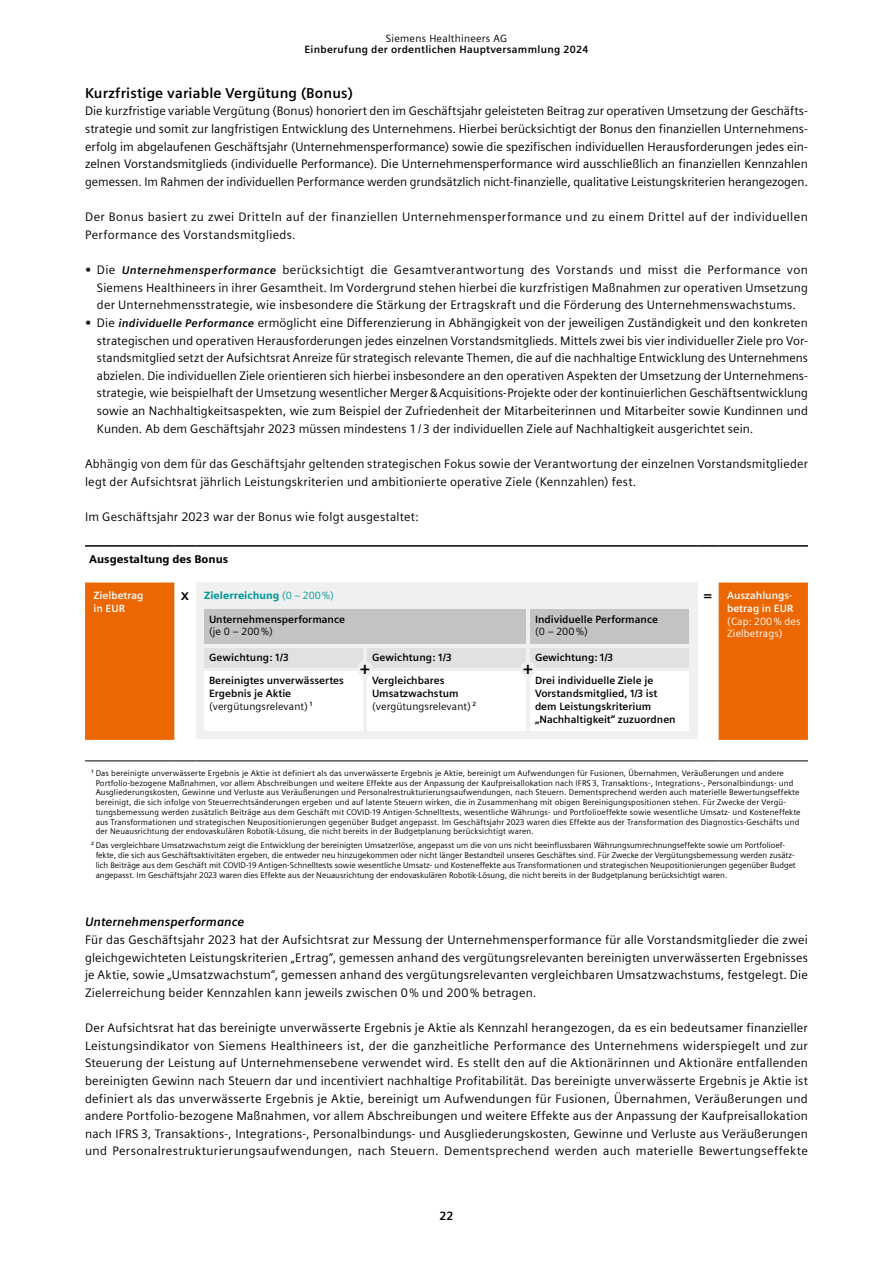
<style>
.page{position:relative;width:893px;height:1263px;background:#fff}
.page>*{position:absolute;margin:0;border:0;box-sizing:border-box;transform-origin:0 0}
.t1{font:700 18px "Siemens Sans";color:#000}
.t2{font:700 15px "Siemens Sans";color:#000}
.t3{font:700 14.25px "Siemens Sans";letter-spacing:.01em;color:#000}
.t4{font:12.3px/17.7px "Siemens Sans";letter-spacing:.015em;color:#000;text-align:justify}
.t5{font:italic 700 12.3px "Siemens Sans";color:#000}
.t6{font:700 12px "Siemens Sans";color:#000}
.t7{font:900 11.25px "Siemens Sans";color:#000}
.t8{font:700 10.5px/12.8px "Siemens Sans";color:#000}
.t9{font:700 10.5px "Siemens Sans";letter-spacing:.025em;color:#000}
.t10{font:10.5px "Siemens Sans";letter-spacing:.025em;color:#000}
.t11{font:700 10.5px/12.8px "Siemens Sans";color:#fff}
.t12{font:10.5px/12.8px "Siemens Sans";letter-spacing:.01em;color:#fff}
.t13{font:900 10.5px "Siemens Sans";color:#099}
.t14{font:8.25px/9.8px "Siemens Sans";letter-spacing:.015em;color:#000}
.s1{font-weight:700;font-size:12.45px}
.s2{font-weight:700;font-style:italic;font-size:11.25px}
.s3{font-weight:400}
</style>
<div class="page">
<svg style="left:85px;top:582px;width:723px;height:158px;fill:#ec6602"></svg>
<div style="left:196px;top:582px;width:501px;height:158px;background:#f0f0f0"></div>
<hr style="left:196px;top:739px;width:501px;height:2px;background:#fff">
<hr style="left:85px;top:760px;width:89px;height:1px;background:#000">
<svg style="left:174px;top:760px;width:22px;height:1px"></svg>
<hr style="left:196px;top:760px;width:501px;height:1px;background:#000">
<svg style="left:697px;top:760px;width:22px;height:1px"></svg>
<hr style="left:719px;top:760px;width:89px;height:1px;background:#000">
<hr style="left:85px;top:545px;width:89px;height:2px;background:#000">
<hr style="left:174px;top:545px;width:22px;height:2px;background:#000">
<hr style="left:196px;top:545px;width:501px;height:2px;background:#000">
<hr style="left:697px;top:545px;width:22px;height:2px;background:#000">
<hr style="left:719px;top:545px;width:89px;height:2px;background:#000">
<div style="left:204px;top:610px;width:322px;height:34px;background:#c3c3c3"></div>
<div style="left:530px;top:610px;width:159px;height:34px;background:#c3c3c3"></div>
<div style="left:530px;top:648px;width:159px;height:19px;background:#e1e1e1"></div>
<div style="left:530px;top:671px;width:159px;height:60px;background:#fff"></div>
<div style="left:367px;top:671px;width:159px;height:60px;background:#fff"></div>
<div style="left:367px;top:648px;width:159px;height:19px;background:#e1e1e1"></div>
<div style="left:204px;top:671px;width:159px;height:60px;background:#fff"></div>
<div style="left:204px;top:648px;width:159px;height:19px;background:#e1e1e1"></div>
<div style="left:357px;top:661px;width:16px;height:16px;background:#f0f0f0;border-radius:50%"></div>
<div style="left:520px;top:661px;width:16px;height:16px;background:#f0f0f0;border-radius:50%"></div>
<div style="left:176px;top:587px;width:17px;height:17px;background:#fff;border-radius:50%"></div>
<div style="left:700px;top:587px;width:17px;height:17px;background:#fff;border-radius:50%"></div>
<p class="t10" style="left:386px;top:33px;width:123px">Siemens Healthineers AG</p>
<p class="t9" style="left:304px;top:44px;width:285px">Einberufung der ordentlichen Hauptversammlung 2024</p>
<p class="t3" style="left:85px;top:85px;width:269px">Kurzfristige variable Vergütung (Bonus)</p>
<p class="t4" style="left:85px;top:102px;width:724px">Die kurzfristige variable Vergütung (Bonus) honoriert den im Geschäftsjahr geleisteten Beitrag zur operativen Umsetzung der Geschäfts&shy;strategie und somit zur langfristigen Entwicklung des Unternehmens. Hierbei berücksichtigt der Bonus den finanziellen Unternehmens&shy;erfolg im abgelaufenen Geschäftsjahr (Unternehmensperformance) sowie die spezifischen individuellen Herausforderungen jedes ein&shy;zelnen Vorstandsmitglieds (individuelle Performance). Die Unternehmensperformance wird ausschließlich an finanziellen Kennzahlen gemessen. Im Rahmen der individuellen Performance werden grundsätzlich nicht-finanzielle, qualitative Leistungskriterien herangezogen.</p>
<p class="t4" style="left:85px;top:208px;width:724px">Der Bonus basiert zu zwei Dritteln auf der finanziellen Unternehmensperformance und zu einem Drittel auf der individuellen<br>Performance des Vorstandsmitglieds.</p>
<p class="t4" style="left:97px;top:261px;width:712px;text-indent:-12px"><span class="s1">•</span> Die <span class="s2">Unternehmensperformance</span> berücksichtigt die Gesamtverantwortung des Vorstands und misst die Performance von Siemens -Healthineers in ihrer Gesamtheit. Im Vordergrund stehen hierbei die kurzfristigen Maßnahmen zur operativen Umsetzung der Unternehmensstrategie, wie insbesondere die Stärkung der Ertragskraft und die Förderung des Unternehmenswachstums.</p>
<p class="t4" style="left:97px;top:314px;width:712px;text-indent:-12px"><span class="s1">•</span> Die <span class="s2">individuelle Performance</span> ermöglicht eine Differenzierung in Abhängigkeit von der jeweiligen Zuständigkeit und den konkreten strategischen und operativen Herausforderungen jedes einzelnen Vorstandsmitglieds. Mittels zwei bis vier individueller Ziele pro Vor&shy;standsmitglied setzt der Aufsichtsrat Anreize für strategisch relevante Themen, die auf die nachhaltige Entwicklung des Unternehmens abzielen. Die individuellen Ziele orientieren sich hierbei insbesondere an den operativen Aspekten der Umsetzung der Unternehmens&shy;strategie, wie beispielhaft der Umsetzung wesentlicher Merger&amp;Acquisitions-Projekte oder der kontinuierlichen Geschäftsentwicklung sowie an Nachhaltigkeitsaspekten, wie zum Beispiel der Zufriedenheit der Mitarbeiterinnen und Mitarbeiter sowie Kundinnen und Kunden. Ab dem Geschäftsjahr 2023 müssen mindestens 1/3 der individuellen Ziele auf Nachhaltigkeit ausgerichtet sein.</p>
<p class="t4" style="left:85px;top:455px;width:724px">Abhängig von dem für das Geschäftsjahr geltenden strategischen Fokus sowie der Verantwortung der einzelnen Vorstandsmitglieder legt der Aufsichtsrat jährlich Leistungskriterien und ambitionierte operative Ziele (Kennzahlen) fest.</p>
<p class="t4" style="left:85px;top:508px;width:335px">Im Geschäftsjahr 2023 war der Bonus wie folgt ausgestaltet:</p>
<p class="t7" style="left:89px;top:552px;width:140px">Ausgestaltung des Bonus</p>
<p class="t11" style="left:94px;top:589px;width:52px">Zielbetrag in EUR</p>
<p class="t13" style="left:204px;top:589px;width:131px">Zielerreichung <span class="s3">(0 – 200%)</span></p>
<p class="t8" style="left:209px;top:613px;width:138px">Unternehmensperformance</p>
<p class="t10" style="left:209px;top:626px;width:66px">(je 0 – 200%)</p>
<p class="t11" style="left:727px;top:589px;width:68px">Auszahlungs&shy;betrag in EUR</p>
<p class="t12" style="left:727px;top:615px;width:75px">(Cap: 200% des<br>Zielbetrags)</p>
<p class="t2" style="left:181px;top:586px;width:10px">x</p>
<p class="t2" style="left:704px;top:586px;width:10px">=</p>
<p class="t8" style="left:535px;top:613px;width:125px">Individuelle Performance</p>
<p class="t10" style="left:535px;top:626px;width:54px">(0 – 200%)</p>
<p class="t8" style="left:535px;top:651px;width:80px">Gewichtung: 1/3</p>
<p class="t8" style="left:535px;top:674px;width:142px">Drei individuelle Ziele je<br>Vorstandsmitglied, 1/3 ist dem Leistungskriterium „Nachhaltigkeit“ zuzuordnen</p>
<p class="t8" style="left:209px;top:651px;width:81px">Gewichtung: 1/3</p>
<p class="t8" style="left:372px;top:651px;width:81px">Gewichtung: 1/3</p>
<h1 class="t1" style="left:360px;top:657px;width:12px">+</h1>
<h1 class="t1" style="left:523px;top:657px;width:12px">+</h1>
<p class="t8" style="left:209px;top:674px;width:136px">Bereinigtes unverwässertes<br>Ergebnis je Aktie <span class="s3">(vergütungsrelevant)</span> <sup>1</sup></p>
<p class="t8" style="left:372px;top:674px;width:105px">Vergleichbares<br>Umsatzwachstum <span class="s3">(vergütungsrelevant)</span> <sup>2</sup></p>
<p class="t14" style="left:96px;top:768px;width:706px;text-indent:-4px"><sup>1</sup> Das bereinigte unverwässerte Ergebnis je Aktie ist definiert als das unverwässerte Ergebnis je Aktie, bereinigt um Aufwendungen für Fusionen, Übernahmen, Veräußerungen und andere Portfolio-bezogene Maßnahmen, vor allem Abschreibungen und weitere Effekte aus der Anpassung der Kaufpreisallokation nach IFRS 3, Transaktions-, Integrations-, Personalbindungs- und Ausgliederungskosten, Gewinne und Verluste aus Veräußerungen und Personalrestrukturierungsaufwendungen, nach Steuern. Dementsprechend werden auch materielle Bewertungseffekte bereinigt, die sich infolge von Steuerrechtsänderungen ergeben und auf latente Steuern wirken, die in Zusammenhang mit obigen Bereinigungspositionen stehen. Für Zwecke der Vergü&shy;tungsbemessung werden zusätzlich Beiträge aus dem Geschäft mit COVID-19 Antigen-Schnelltests, wesentliche Währungs- und Portfolioeffekte sowie wesentliche Umsatz- und Kosteneffekte aus Transformationen und strategischen Neupositionierungen gegenüber Budget angepasst. Im Geschäftsjahr 2023 waren dies Effekte aus der Transformation des Diagnostics-Geschäfts und der Neuausrichtung der endovaskulären Robotik-Lösung, die nicht bereits in der Budgetplanung berücksichtigt waren.</p>
<p class="t14" style="left:96px;top:840px;width:702px;text-indent:-4px"><sup>2</sup> Das vergleichbare Umsatzwachstum zeigt die Entwicklung der bereinigten Umsatzerlöse, angepasst um die von uns nicht beeinflussbaren Währungsumrechnungseffekte sowie um Portfolioef&shy;fekte, die sich aus Geschäftsaktivitäten ergeben, die entweder neu hinzugekommen oder nicht länger Bestandteil unseres Geschäftes sind. Für Zwecke der Vergütungsbemessung werden zusätz&shy;lich Beiträge aus dem Geschäft mit COVID-19 Antigen-Schnelltests sowie wesentliche Umsatz- und Kosteneffekte aus Transformationen und strategischen Neupositionierungen gegenüber Budget angepasst. Im Geschäftsjahr 2023 waren dies Effekte aus der Neuausrichtung der endovaskulären Robotik-Lösung, die nicht bereits in der Budgetplanung berücksichtigt waren.</p>
<p class="t5" style="left:85px;top:915px;width:161px">Unternehmensperformance</p>
<p class="t4" style="left:85px;top:931px;width:724px">Für das Geschäftsjahr 2023 hat der Aufsichtsrat zur Messung der Unternehmensperformance für alle Vorstandsmitglieder die zwei gleichgewichteten Leistungskriterien „Ertrag“, gemessen anhand des vergütungsrelevanten bereinigten unverwässerten Ergebnisses je Aktie, sowie „Umsatzwachstum“, gemessen anhand des vergütungsrelevanten vergleichbaren Umsatzwachstums, festgelegt. Die Zielerreichung beider Kennzahlen kann jeweils zwischen 0% und 200% betragen.</p>
<p class="t4" style="left:85px;top:1019px;width:724px">Der Aufsichtsrat hat das bereinigte unverwässerte Ergebnis je Aktie als Kennzahl herangezogen, da es ein bedeutsamer finanzieller Leistungsindikator von Siemens Healthineers ist, der die ganzheitliche Performance des Unternehmens widerspiegelt und zur Steuerung der Leistung auf Unternehmensebene verwendet wird. Es stellt den auf die Aktionärinnen und Aktionäre entfallenden bereinigten Gewinn nach Steuern dar und incentiviert nachhaltige Profitabilität. Das bereinigte unverwässerte Ergebnis je Aktie ist definiert als das unverwässerte Ergebnis je Aktie, bereinigt um Aufwendungen für Fusionen, Übernahmen, Veräußerungen und andere Portfolio-bezogene Maßnahmen, vor allem Abschreibungen und weitere Effekte aus der Anpassung der Kaufpreisallokation nach IFRS 3, Transaktions-, Integrations-, Personalbindungs- und Ausgliederungskosten, Gewinne und Verluste aus Veräußerungen und Personalrestrukturierungsaufwendungen, nach Steuern. Dementsprechend werden auch materielle Bewertungseffekte</p>
<p class="t6" style="left:440px;top:1209px;width:15px">22</p>
</div>
